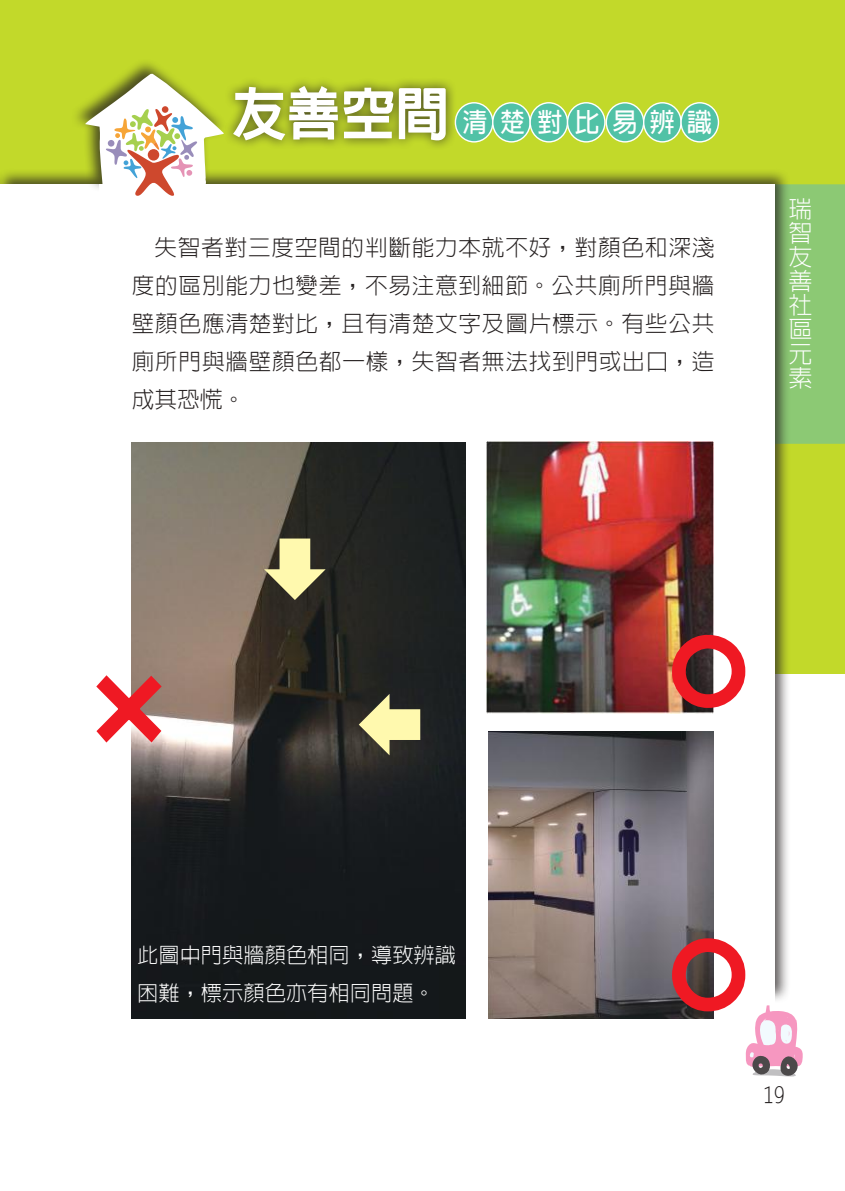
<style>
.page{position:relative;width:845px;height:1191px;background:#fff}
.page>*{position:absolute;margin:0;border:0;box-sizing:border-box;transform-origin:0 0}
.t1{font:800 56.6px "AR Hei B5";color:#fff;scale:.96 1}
.t2{font:700 26.4px "AR Hei B5";letter-spacing:.505em;color:#fff;scale:.94 1}
.t3{font:300 24px/24px "AR Hei B5";color:#fff;text-align:justify}
.t4{font:300 22.6px/38px "AR Hei B5";letter-spacing:.03em;color:#241f1f;text-align:justify}
.t5{font:300 21.2px "AR Hei B5";color:#fff}
.t6{font:300 21.2px "AR Hei B5";color:#241f1f}
</style>
<div class="page">
<div style="left:0;top:0;width:845px;height:673px;background:#c2d92a"></div>
<div style="left:791px;top:184px;width:54px;height:260px;background:#8cc974"></div>
<div style="left:0;top:168px;width:791px;height:835px;background:#241f1f;opacity:.75"></div>
<div style="left:0;top:184px;width:774px;height:814px;background:#fff"></div>
<div style="left:0;top:964px;width:774px;height:54px;background:#fff"></div>
<div style="left:70px;top:58px;width:157px;height:137px;background:#241f1f;opacity:.75"></div>
<svg style="left:85px;top:73px;width:139px;height:123px"></svg>
<img style="left:487px;top:441px;width:226px;height:272px">
<img style="left:489px;top:731px;width:224px;height:287px">
<img style="left:131px;top:442px;width:334px;height:576px">
<svg style="left:96px;top:667px;width:74px;height:84px"></svg>
<img style="left:667px;top:629px;width:79px;height:83px">
<svg style="left:667px;top:932px;width:136px;height:145px"></svg>
<div style="left:455px;top:103px;width:38px;height:39px;background:#51c2a6;border-radius:50%"></div>
<div style="left:455px;top:102px;width:38px;height:41px;border:1px solid #fff;border-radius:50%"></div>
<div style="left:606px;top:103px;width:37px;height:39px;background:#51c2a6;border-radius:50%"></div>
<div style="left:605px;top:102px;width:39px;height:41px;border:1px solid #fff;border-radius:50%"></div>
<div style="left:493px;top:103px;width:37px;height:39px;background:#51c2a6;border-radius:50%"></div>
<div style="left:492px;top:102px;width:39px;height:41px;border:1px solid #fff;border-radius:50%"></div>
<div style="left:643px;top:103px;width:38px;height:39px;background:#51c2a6;border-radius:50%"></div>
<div style="left:643px;top:102px;width:39px;height:41px;border:1px solid #fff;border-radius:50%"></div>
<div style="left:530px;top:103px;width:37px;height:39px;background:#51c2a6;border-radius:50%"></div>
<div style="left:529px;top:102px;width:39px;height:41px;border:1px solid #fff;border-radius:50%"></div>
<div style="left:681px;top:103px;width:37px;height:39px;background:#51c2a6;border-radius:50%"></div>
<div style="left:680px;top:102px;width:39px;height:41px;border:1px solid #fff;border-radius:50%"></div>
<div style="left:567px;top:103px;width:38px;height:39px;background:#51c2a6;border-radius:50%"></div>
<div style="left:567px;top:102px;width:38px;height:41px;border:1px solid #fff;border-radius:50%"></div>
<div style="left:223px;top:76px;width:234px;height:75px;background:#241f1f;opacity:.75"></div>
<svg style="left:359px;top:693px;width:61px;height:62px;background:#292826"></svg>
<svg style="left:264px;top:537px;width:62px;height:63px;background:#332f28"></svg>
<p class="t1" style="left:232px;top:85px;width:228px">友善空間</p>
<p class="t2" style="left:462px;top:109px;width:267px">清楚對比易辨識</p>
<p class="t4" style="left:132px;top:228px;width:584px;text-indent:23px">失智者對三度空間的判斷能力本就不好，對顏色和深淺度的區別能力也變差，不易注意到細節。公共廁所門與牆壁顏色應清楚對比，且有清楚文字及圖片標示。有些公共廁所門與牆壁顏色都一樣，失智者無法找到門或出口，造成其恐慌。</p>
<p class="t3" style="left:788px;top:197px;width:24px">瑞智友善社區元素</p>
<p class="t5" style="left:137px;top:944px;width:320px">此圖中門與牆顏色相同，導致辨識</p>
<p class="t5" style="left:137px;top:982px;width:299px">困難，標示顏色亦有相同問題。</p>
<p class="t6" style="left:763px;top:1084px;width:23px">19</p>
</div>
